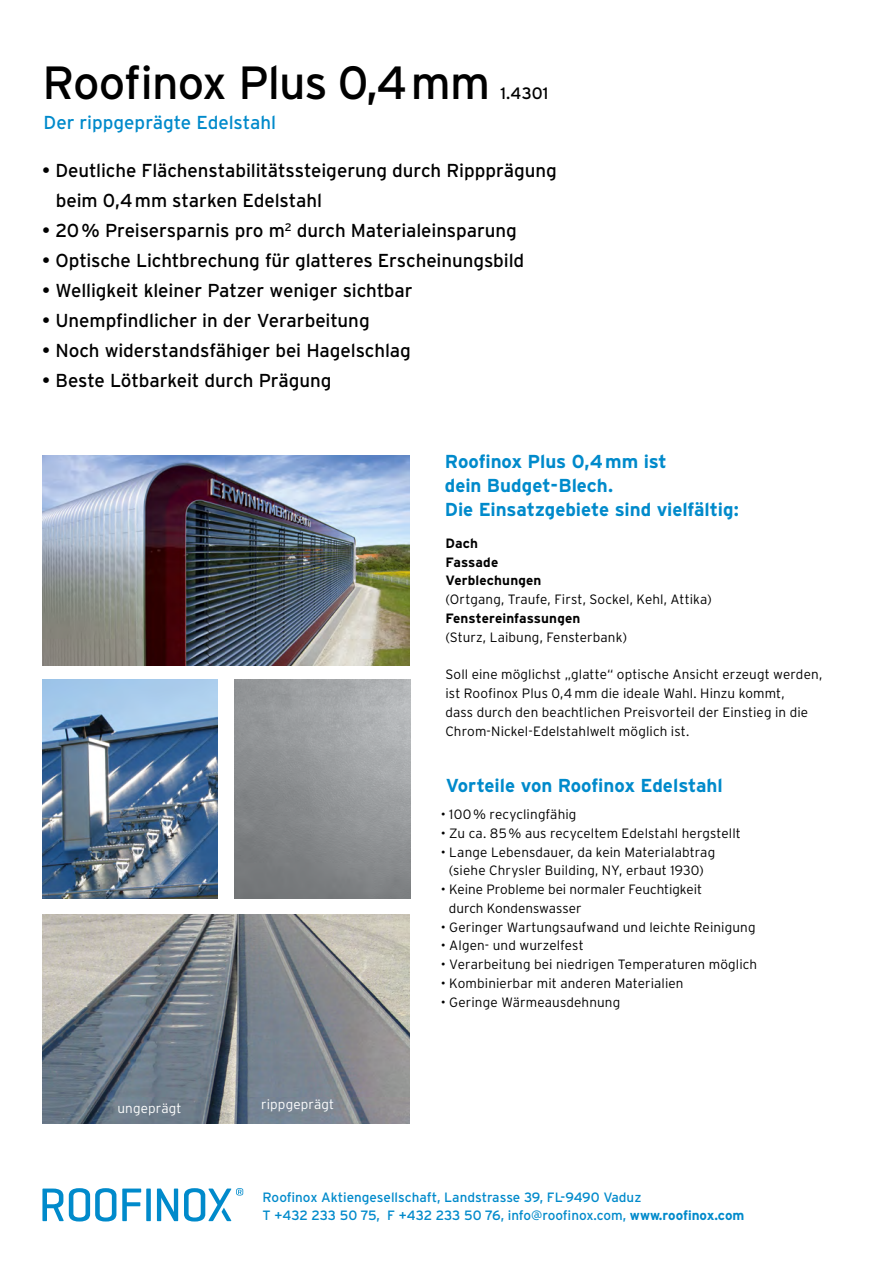
<style>
.page{position:relative;width:893px;height:1263px;background:#fff}
.page>*{position:absolute;margin:0;border:0;box-sizing:border-box;transform-origin:0 0}
.t1{font:46.5px "Interstate";letter-spacing:-.02em;color:#000}
.t2{font:18.75px/30px "Interstate";letter-spacing:-.005em;color:#000}
.t3{font:700 18.75px/24px "Interstate";letter-spacing:-.005em;color:#008acb}
.t4{font:18.75px "Interstate";letter-spacing:-.005em;color:#008acb}
.t5{font:16.5px "Interstate";color:#000}
.t6{font:300 13.5px/18.8px "Interstate";letter-spacing:.01em;color:#000}
.t7{font:13.5px/18px "Interstate";color:#008acb}
.t8{font:700 13.5px/18.8px "Interstate";letter-spacing:.01em;color:#000}
.t9{font:300 13.5px "Interstate";letter-spacing:.01em;color:#fff}
.s1{font-weight:700}
</style>
<div class="page">
<img style="left:42px;top:455px;width:368px;height:210px">
<svg style="left:42px;top:1188px;width:74px;height:33px"></svg>
<svg style="left:122px;top:1188px;width:19px;height:33px"></svg>
<div style="left:146px;top:1188px;width:5px;height:33px;background:#008acb"></div>
<svg style="left:157px;top:1188px;width:21px;height:33px"></svg>
<svg style="left:184px;top:1188px;width:59px;height:33px"></svg>
<img style="left:42px;top:680px;width:175px;height:218px">
<img style="left:42px;top:914px;width:368px;height:210px">
<h1 class="t1" style="left:43px;top:57px;width:449px">Roofinox Plus 0,4mm</h1>
<h2 class="t4" style="left:44px;top:112px;width:234px">Der rippgeprägte Edelstahl</h2>
<p class="t5" style="left:500px;top:84px;width:50px">1.4301</p>
<h2 class="t2" style="left:56px;top:155px;width:502px;text-indent:-14px">• Deutliche Flächenstabilitätssteigerung durch Rippprägung beim 0,4mm starken Edelstahl</h2>
<h2 class="t2" style="left:42px;top:215px;width:476px">• 20% Preisersparnis pro m<sup>2</sup> durch Materialeinsparung</h2>
<h2 class="t2" style="left:42px;top:245px;width:484px">• Optische Lichtbrechung für glatteres Erscheinungsbild</h2>
<h2 class="t2" style="left:42px;top:275px;width:372px">• Welligkeit kleiner Patzer weniger sichtbar</h2>
<h2 class="t2" style="left:42px;top:305px;width:329px">• Unempfindlicher in der Verarbeitung</h2>
<h2 class="t2" style="left:42px;top:335px;width:370px">• Noch widerstandsfähiger bei Hagelschlag</h2>
<h2 class="t2" style="left:42px;top:365px;width:291px">• Beste Lötbarkeit durch Prägung</h2>
<p class="t9" style="left:117px;top:1100px;width:66px">ungeprägt</p>
<p class="t9" style="left:261px;top:1097px;width:75px">rippgeprägt</p>
<h2 class="t3" style="left:445px;top:449px;width:295px">Roofinox Plus 0,4mm ist<br>dein Budget-Blech.<br>Die Einsatzgebiete sind vielfältig:</h2>
<p class="t8" style="left:445px;top:534px;width:98px">Dach<br>Fassade<br>Verblechungen</p>
<p class="t6" style="left:445px;top:590px;width:268px">(Ortgang, Traufe, First, Sockel, Kehl, Attika)</p>
<p class="t8" style="left:445px;top:609px;width:136px">Fenstereinfassungen</p>
<p class="t6" style="left:445px;top:627px;width:183px">(Sturz, Laibung, Fensterbank)</p>
<p class="t6" style="left:445px;top:665px;width:378px">Soll eine möglichst „glatte“ optische Ansicht erzeugt werden, ist Roofinox Plus 0,4 mm die ideale Wahl. Hinzu kommt,<br>dass durch den beachtlichen Preisvorteil der Einstieg in die Chrom-Nickel-Edelstahlwelt möglich ist.</p>
<h2 class="t3" style="left:446px;top:773px;width:278px">Vorteile von Roofinox Edelstahl</h2>
<p class="t6" style="left:441px;top:805px;width:137px">• 100% recyclingfähig</p>
<p class="t6" style="left:441px;top:824px;width:302px">• Zu ca. 85% aus recyceltem Edelstahl hergstellt</p>
<p class="t6" style="left:441px;top:842px;width:276px;text-align:center">• Lange Lebensdauer, da kein Materialabtrag (siehe Chrysler Building, NY, erbaut 1930)</p>
<p class="t6" style="left:449px;top:880px;width:255px;text-indent:-8px">• Keine Probleme bei normaler Feuchtigkeit durch Kondenswasser</p>
<p class="t6" style="left:441px;top:917px;width:316px">• Geringer Wartungsaufwand und leichte Reinigung</p>
<p class="t6" style="left:441px;top:936px;width:144px">• Algen- und wurzelfest</p>
<p class="t6" style="left:441px;top:955px;width:318px">• Verarbeitung bei niedrigen Temperaturen möglich</p>
<p class="t6" style="left:441px;top:974px;width:244px">• Kombinierbar mit anderen Materialien</p>
<p class="t6" style="left:441px;top:992px;width:181px">• Geringe Wärmeausdehnung</p>
<p class="t7" style="left:263px;top:1188px;width:483px">Roofinox Aktiengesellschaft, Landstrasse 39, FL-9490 Vaduz<br>T +432 233 50 75, F +432 233 50 76, info@roofinox.com, <span class="s1">www.roofinox.com</span></p>
</div>
